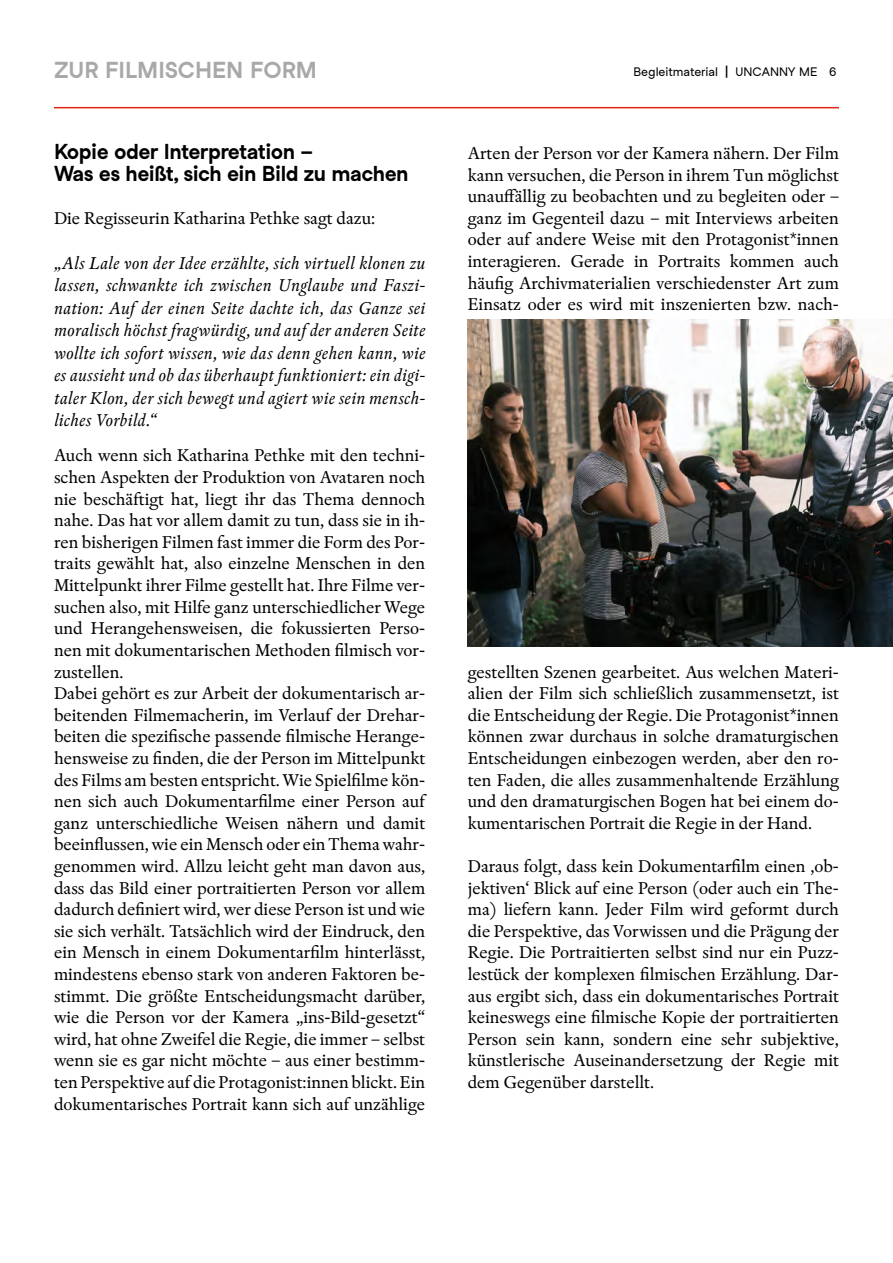
<style>
.page{position:relative;width:893px;height:1263px;background:#fff}
.page>*{position:absolute;margin:0;border:0;box-sizing:border-box;transform-origin:0 0}
.t1{font:700 22.5px "Studio Feixen Sans DOK";color:#a8a8a7}
.t2{font:700 21px/21.6px "Studio Feixen Sans DOK";letter-spacing:-.025em;color:#000}
.t3{font:18px/21.6px "Rongel";color:#000;text-align:justify}
.t4{font:italic 18px/22.5px "Rongel";letter-spacing:.025em;color:#000;text-align:justify}
.t5{font:12px "Studio Feixen Sans DOK";color:#000}
.s1{font-weight:700}
</style>
<div class="page">
<hr style="left:54px;top:107px;width:785px;height:1px;background:#e42313">
<img style="left:468px;top:320px;width:425px;height:326px">
<p class="t1" style="left:54px;top:57px;width:265px">ZUR FILMISCHEN FORM</p>
<p class="t5" style="left:634px;top:65px;width:204px">Begleitmaterial <span class="s1">|</span> UNCANNY ME 6</p>
<p class="t2" style="left:54px;top:141px;width:356px">Kopie oder Interpretation –<br>Was es heißt, sich ein Bild zu machen</p>
<p class="t3" style="left:54px;top:208px;width:323px">Die Regisseurin Katharina Pethke sagt dazu:</p>
<p class="t4" style="left:54px;top:252px;width:373px">„Als Lale von der Idee erzählte, sich virtuell klonen zu lassen, schwankte ich zwischen Unglaube und Faszi&shy;nation: Auf der einen Seite dachte ich, das Ganze sei moralisch höchst fragwürdig, und auf der anderen Seite wollte ich sofort wissen, wie das denn gehen kann, wie es aussieht und ob das überhaupt funktioniert: ein digi&shy;taler Klon, der sich bewegt und agiert wie sein mensch&shy;liches Vorbild.“</p>
<p class="t3" style="left:54px;top:445px;width:373px;text-align:left">Auch wenn sich Katharina Pethke mit den techni&shy;schen Aspekten der Produktion von Avataren noch nie beschäftigt hat, liegt ihr das Thema dennoch nahe. Das hat vor allem damit zu tun, dass sie in ih&shy;ren bisherigen Filmen fast immer die Form des Por&shy;traits gewählt hat, also einzelne Menschen in den Mittelpunkt ihrer Filme gestellt hat. Ihre Filme ver&shy;suchen also, mit Hilfe ganz unterschiedlicher Wege und Herangehensweisen, die fokussierten Perso&shy;nen mit dokumentarischen Methoden filmisch vor&shy;zustellen.<br>Dabei gehört es zur Arbeit der dokumentarisch ar&shy;beitenden Filmemacherin, im Verlauf der Drehar&shy;beiten die spezifische passende filmische Herange&shy;hensweise zu finden, die der Person im Mittelpunkt des Films am besten entspricht. Wie Spielfilme kön&shy;nen sich auch Dokumentarfilme einer Person auf ganz unterschiedliche Weisen nähern und damit beeinflussen, wie ein Mensch oder ein Thema wahr&shy;genommen wird. Allzu leicht geht man davon aus, dass das Bild einer portraitierten Person vor allem dadurch definiert wird, wer diese Person ist und wie sie sich verhält. Tatsächlich wird der Eindruck, den ein Mensch in einem Dokumentarfilm hinterlässt, mindestens ebenso stark von anderen Faktoren be&shy;stimmt. Die größte Entscheidungsmacht darüber, wie die Person vor der Kamera „ins-Bild-gesetzt“ wird, hat ohne Zweifel die Regie, die immer – selbst wenn sie es gar nicht möchte – aus einer bestimm&shy;ten Perspektive auf die Protagonist:innen blickt. Ein dokumentarisches Portrait kann sich auf unzählige</p>
<p class="t3" style="left:468px;top:143px;width:373px">Arten der Person vor der Kamera nähern. Der Film kann versuchen, die Person in ihrem Tun möglichst unauffällig zu beobachten und zu begleiten oder – ganz im Gegenteil dazu – mit Interviews arbeiten oder auf andere Weise mit den Protagonist*innen interagieren. Gerade in Portraits kommen auch häufig Archivmaterialien verschiedenster Art zum Einsatz oder es wird mit inszenierten bzw. nach-</p>
<p class="t3" style="left:468px;top:661px;width:373px">gestellten Szenen gearbeitet. Aus welchen Materi&shy;alien der Film sich schließlich zusammensetzt, ist die Entscheidung der Regie. Die Protagonist*innen können zwar durchaus in solche dramaturgischen Entscheidungen einbezogen werden, aber den ro&shy;ten Faden, die alles zusammenhaltende Erzählung und den dramaturgischen Bogen hat bei einem do&shy;kumentarischen Portrait die Regie in der Hand.</p>
<p class="t3" style="left:468px;top:856px;width:373px">Daraus folgt, dass kein Dokumentarfilm einen ‚ob&shy;jektiven‘ Blick auf eine Person (oder auch ein The&shy;ma) liefern kann. Jeder Film wird geformt durch die Perspektive, das Vorwissen und die Prägung der Regie. Die Portraitierten selbst sind nur ein Puzz&shy;lestück der komplexen filmischen Erzählung. Dar&shy;aus ergibt sich, dass ein dokumentarisches Portrait keineswegs eine filmische Kopie der portraitierten Person sein kann, sondern eine sehr subjektive, künstlerische Auseinandersetzung der Regie mit dem Gegenüber darstellt.</p>
</div>
